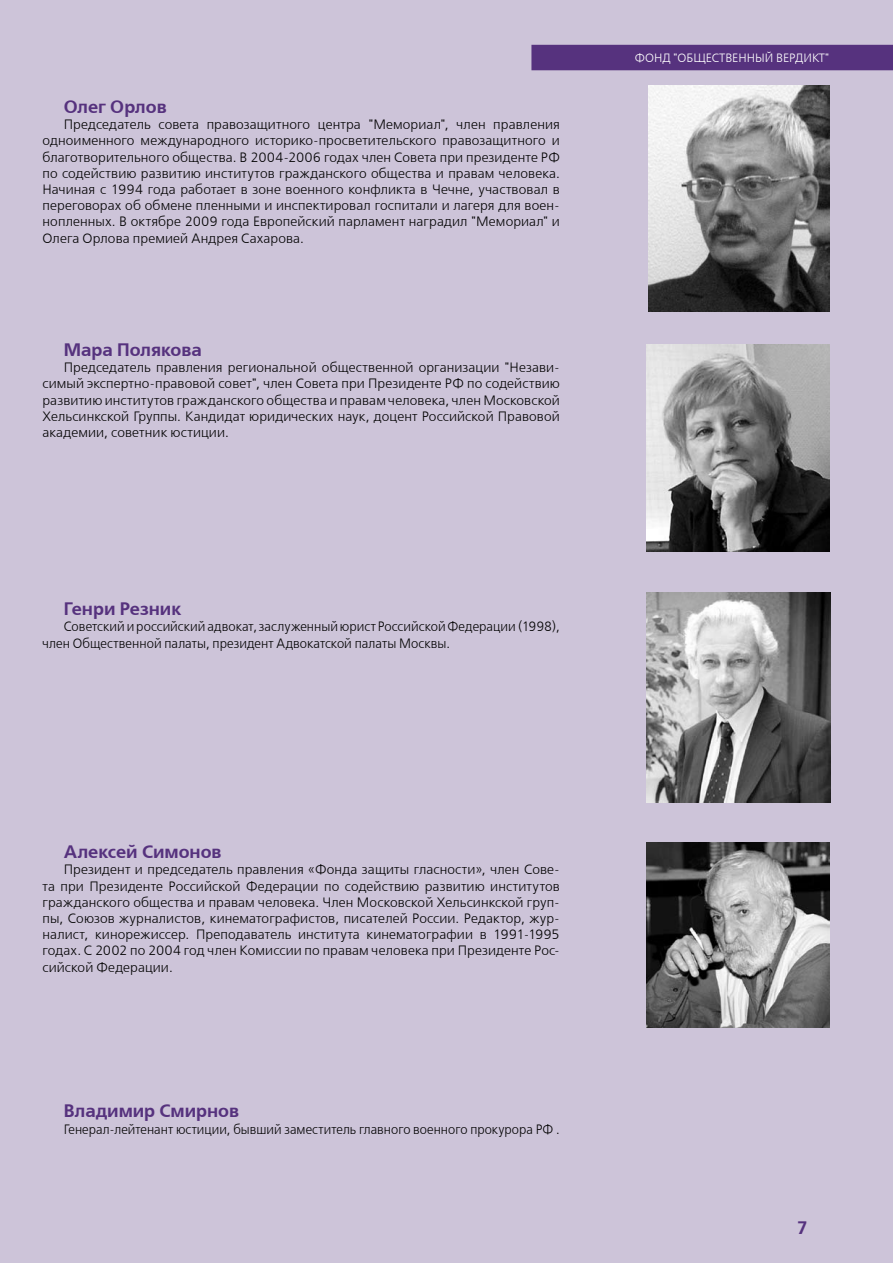
<style>
.page{position:relative;width:893px;height:1263px;background:#cdc4d9}
.page>*{position:absolute;margin:0;border:0;box-sizing:border-box;transform-origin:0 0}
.t1{font:700 18px "Free Set C";color:#56327e}
.t2{font:13.5px/16.2px "Free Set C";letter-spacing:.005em;color:#000;text-align:justify}
.t3{font:13.5px/16.2px "Free Set C";letter-spacing:.005em;color:#000;scale:.95 1}
.t4{font:13.5px "Free Set C";letter-spacing:.005em;color:#000;scale:.94 1}
.t5{font:12px "Free Set C";color:#fff}
</style>
<div class="page">
<div style="left:531px;top:45px;width:362px;height:25px;background:#56327e"></div>
<img style="left:649px;top:85px;width:180px;height:227px">
<img style="left:647px;top:345px;width:182px;height:207px">
<img style="left:647px;top:842px;width:182px;height:186px">
<img style="left:646px;top:592px;width:184px;height:211px">
<h1 class="t1" style="left:64px;top:96px;width:105px">Олег Орлов</h1>
<p class="t2" style="left:43px;top:117px;width:519px;text-indent:21px">Председатель совета правозащитного центра "Мемориал", член правления одноименного международного историко-просветительского правозащитного и благотворительного общества. В 2004-2006 годах член Совета при президенте РФ по содействию развитию институтов гражданского общества и правам человека.<br>Начиная с 1994 года работает в зоне военного конфликта в Чечне, участвовал в переговорах об обмене пленными и инспектировал госпитали и лагеря для воен&shy;нопленных. В октябре 2009 года Европейский парламент наградил "Мемориал" и Олега Орлова премией Андрея Сахарова.</p>
<h1 class="t1" style="left:64px;top:339px;width:140px">Мара Полякова</h1>
<p class="t2" style="left:43px;top:360px;width:519px;text-indent:21px">Председатель правления региональной общественной организации "Незави&shy;симый экспертно-правовой совет", член Совета при Президенте РФ по содействию развитию институтов гражданского общества и правам человека, член Московской Хельсинкской Группы. Кандидат юридических наук, доцент Российской Правовой академии, советник юстиции.</p>
<h1 class="t1" style="left:64px;top:598px;width:119px">Генри Резник</h1>
<p class="t3" style="left:43px;top:619px;width:546px;text-indent:21px">Советский и российский адвокат, заслуженный юрист Российской Федерации (1998), член Общественной палаты, президент Адвокатской палаты Москвы.</p>
<p class="t5" style="left:635px;top:51px;width:196px">Фонд "общественный вердикт"</p>
<h1 class="t1" style="left:64px;top:841px;width:159px">Алексей Симонов</h1>
<p class="t2" style="left:43px;top:862px;width:519px;text-indent:21px">Президент и председатель правления «Фонда защиты гласности», член Сове&shy;та при Президенте Российской Федерации по содействию развитию институтов гражданского общества и правам человека. Член Московской Хельсинкской груп&shy;пы, Союзов журналистов, кинематографистов, писателей России. Редактор, жур&shy;налист, кинорежиссер. Преподаватель института кинематографии в 1991-1995 годах. С 2002 по 2004 год член Комиссии по правам человека при Президенте Рос&shy;сийской Федерации.</p>
<h1 class="t1" style="left:64px;top:1100px;width:177px">Владимир Смирнов</h1>
<p class="t4" style="left:64px;top:1121px;width:529px">Генерал-лейтенант юстиции, бывший заместитель главного военного прокурора РФ .</p>
<h1 class="t1" style="left:797px;top:1217px;width:13px">7</h1>
</div>
